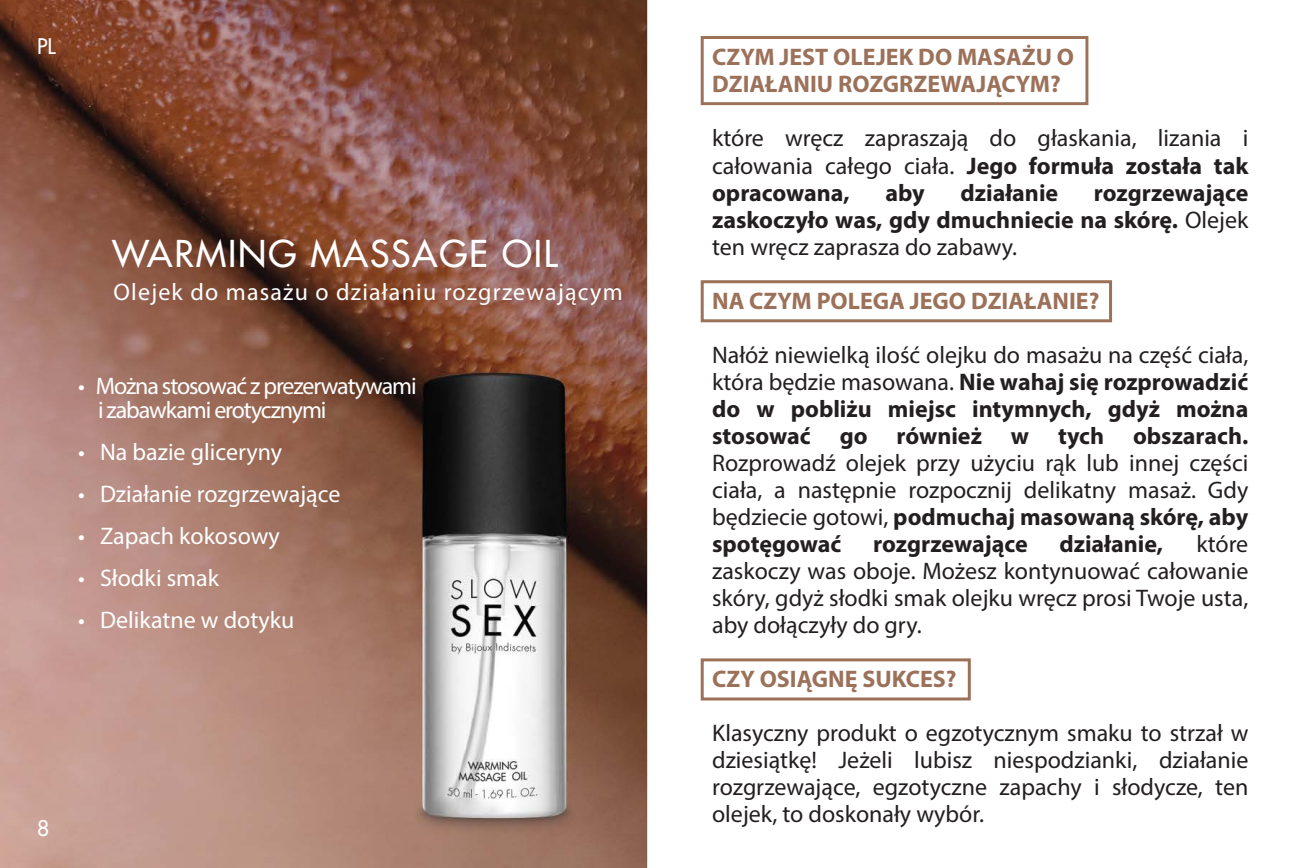
<style>
.page{position:relative;width:1293px;height:868px;background:#fff}
.page>*{position:absolute;margin:0;border:0;box-sizing:border-box;transform-origin:0 0}
.t1{font:500 36px "Futura Std";letter-spacing:.05em;color:#fff}
.t2{font:24px/27px "Myriad Pro";color:#231f20;text-align:justify}
.t3{font:700 24px/27px "Myriad Pro";color:#231f20;text-align:justify}
.t4{font:700 24px/27px "Myriad Pro";color:#9c715a}
.t5{font:24px "Myriad Pro";color:#fff}
.t6{font:24px/24px "Myriad Pro";letter-spacing:-.045em;color:#fff}
.t7{font:24px "Myriad Pro";letter-spacing:.05em;color:#fff}
.t8{font:500 21px "Futura Std";color:#fff}
.s1{font-weight:700}
.s2{font-weight:400}
</style>
<div class="page">
<img style="left:197px;top:0;width:916px;height:499px">
<img style="left:0;top:0;width:197px;height:499px">
<img style="left:0;top:499px;width:971px;height:368px">
<div style="left:700px;top:280px;width:412px;height:42px;border:3px solid #9c715a"></div>
<div style="left:700px;top:658px;width:271px;height:42px;border:3px solid #9c715a"></div>
<div style="left:701px;top:36px;width:387px;height:69px;border:3px solid #9c715a"></div>
<p class="t8" style="left:37px;top:33px;width:20px">PL</p>
<h1 class="t1" style="left:112px;top:231px;width:447px">WARMING MASSAGE OIL</h1>
<p class="t7" style="left:113px;top:277px;width:511px">Olejek do masażu o działaniu rozgrzewającym</p>
<p class="t6" style="left:98px;top:373px;width:320px;text-indent:-20px">• Można stosować z prezerwatywami i zabawkami erotycznymi</p>
<p class="t5" style="left:78px;top:436px;width:206px">• Na bazie gliceryny</p>
<p class="t5" style="left:78px;top:478px;width:264px">• Działanie rozgrzewające</p>
<p class="t5" style="left:78px;top:520px;width:203px">• Zapach kokosowy</p>
<p class="t5" style="left:78px;top:562px;width:143px">• Słodki smak</p>
<p class="t5" style="left:78px;top:604px;width:218px">• Delikatne w dotyku</p>
<p class="t8" style="left:37px;top:814px;width:14px">8</p>
<p class="t4" style="left:712px;top:43px;width:363px">CZYM JEST OLEJEK DO MASAŻU O<br>DZIAŁANIU ROZGRZEWAJĄCYM?</p>
<p class="t2" style="left:712px;top:124px;width:538px">które wręcz zapraszają do głaskania, lizania i całowania całego ciała. <span class="s1">Jego formuła została tak opracowana,</span></p>
<p class="t3" style="left:885px;top:178px;width:41px">aby</p>
<p class="t3" style="left:960px;top:178px;width:99px">działanie</p>
<p class="t3" style="left:712px;top:178px;width:538px;text-indent:382px">rozgrzewające zaskoczyło was, gdy dmuchniecie na skórę. <span class="s2">Olejek ten wręcz zaprasza do zabawy.</span></p>
<p class="t4" style="left:712px;top:286px;width:389px">NA CZYM POLEGA JEGO DZIAŁANIE?</p>
<p class="t3" style="left:712px;top:340px;width:538px"><span class="s2">Nałóż niewielką ilość olejku do masażu na część ciała, która będzie masowana.</span> Nie wahaj się rozprowadzić do w pobliżu miejsc intymnych, gdyż można stosować go również w tych obszarach.</p>
<p class="t2" style="left:712px;top:448px;width:538px">Rozprowadź olejek przy użyciu rąk lub innej części ciała, a następnie rozpocznij delikatny masaż. Gdy będziecie gotowi, <span class="s1">podmuchaj masowaną skórę, aby spotęgować</span></p>
<p class="t2" style="left:712px;top:529px;width:538px;text-indent:484px">które zaskoczy was oboje. Możesz kontynuować całowanie skóry, gdyż słodki smak olejku wręcz prosi Twoje usta, aby dołączyły do gry.</p>
<p class="t4" style="left:712px;top:664px;width:246px">CZY OSIĄGNĘ SUKCES?</p>
<p class="t2" style="left:712px;top:718px;width:538px">Klasyczny produkt o egzotycznym smaku to strzał w dziesiątkę! Jeżeli lubisz niespodzianki, działanie rozgrzewające, egzotyczne zapachy i słodycze, ten olejek, to doskonały wybór.</p>
<p class="t3" style="left:873px;top:529px;width:156px">rozgrzewające</p>
<p class="t3" style="left:1059px;top:529px;width:105px">działanie,</p>
</div>
